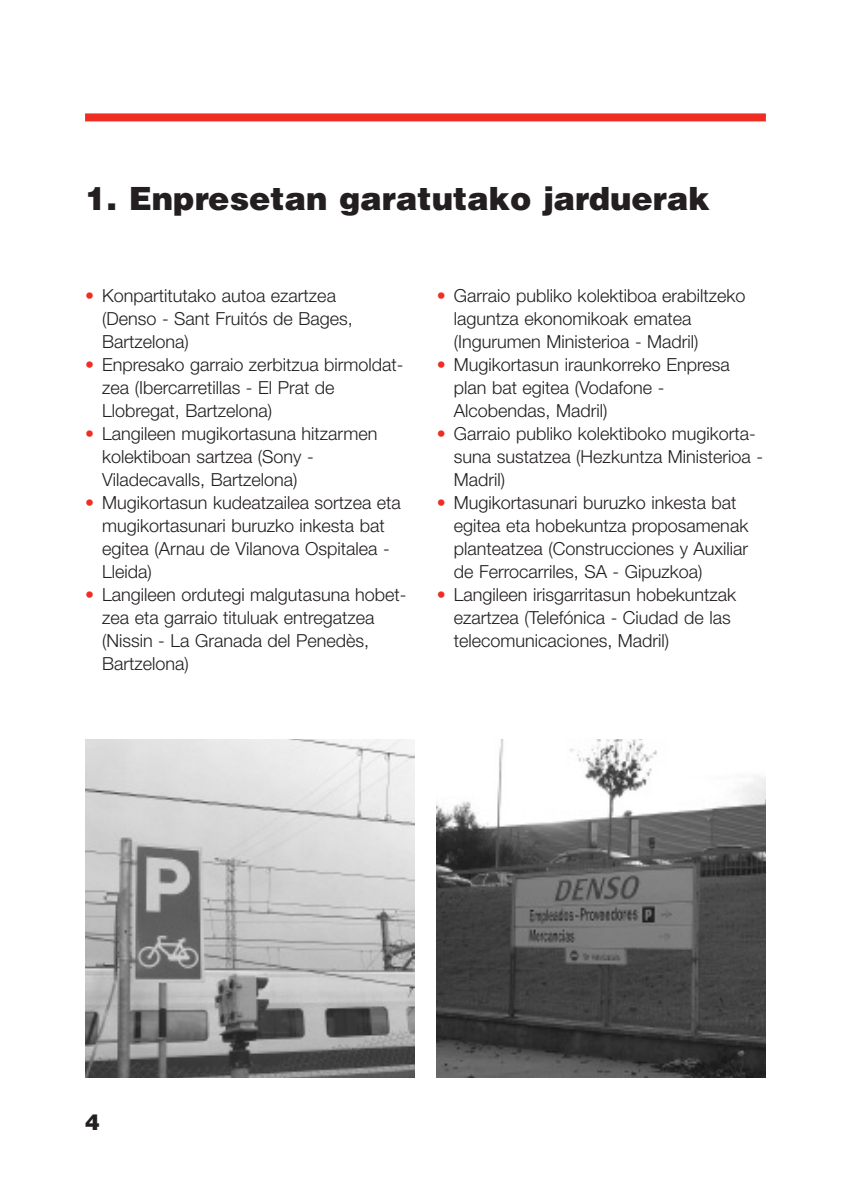
<style>
.page{position:relative;width:851px;height:1191px;background:#fff}
.page>*{position:absolute;margin:0;border:0;box-sizing:border-box;transform-origin:0 0}
.t1{font:900 32px "Helvetica";color:#231f20}
.t2{font:900 22px "Helvetica";color:#231f20}
.t3{font:300 18px/23px "Helvetica Neue";color:#231f20}
.s1{color:#ee2e22}
</style>
<div class="page">
<div style="left:85px;top:113px;width:680px;height:8px;background:#ee2e22"></div>
<img style="left:437px;top:739px;width:328px;height:338px">
<img style="left:85px;top:739px;width:329px;height:338px">
<h1 class="t1" style="left:85px;top:180px;width:626px">1. Enpresetan garatutako jarduerak</h1>
<p class="t3" style="left:102px;top:284px;width:252px;text-indent:-17px"><span class="s1">•</span> Konpartitutako autoa ezartzea (Denso - Sant Fruitós de Bages,<br>Bartzelona)</p>
<p class="t3" style="left:102px;top:353px;width:303px;text-indent:-17px"><span class="s1">•</span> Enpresako garraio zerbitzua birmoldat&shy;zea (Ibercarretillas - El Prat de<br>Llobregat, Bartzelona)</p>
<p class="t3" style="left:102px;top:422px;width:277px;text-indent:-17px"><span class="s1">•</span> Langileen mugikortasuna hitzarmen kolektiboan sartzea (Sony -<br>Viladecavalls, Bartzelona)</p>
<p class="t3" style="left:102px;top:491px;width:300px;text-indent:-17px"><span class="s1">•</span> Mugikortasun kudeatzailea sortzea eta mugikortasunari buruzko inkesta bat egitea (Arnau de Vilanova Ospitalea -<br>Lleida)</p>
<p class="t3" style="left:102px;top:583px;width:306px;text-indent:-17px"><span class="s1">•</span> Langileen ordutegi malgutasuna hobet&shy;zea eta garraio tituluak entregatzea (Nissin - La Granada del Penedès,<br>Bartzelona)</p>
<p class="t3" style="left:454px;top:284px;width:293px;text-indent:-17px"><span class="s1">•</span> Garraio publiko kolektiboa erabiltzeko laguntza ekonomikoak ematea (Ingurumen Ministerioa - Madril)</p>
<p class="t3" style="left:454px;top:353px;width:277px;text-indent:-17px"><span class="s1">•</span> Mugikortasun iraunkorreko Enpresa plan bat egitea (Vodafone -<br>Alcobendas, Madril)</p>
<p class="t3" style="left:454px;top:422px;width:311px;text-indent:-17px"><span class="s1">•</span> Garraio publiko kolektiboko mugikorta&shy;suna sustatzea (Hezkuntza Ministerioa -<br>Madril)</p>
<p class="t3" style="left:454px;top:491px;width:296px;text-indent:-17px"><span class="s1">•</span> Mugikortasunari buruzko inkesta bat egitea eta hobekuntza proposamenak planteatzea (Construcciones y Auxiliar de Ferrocarriles, SA - Gipuzkoa)</p>
<p class="t3" style="left:454px;top:583px;width:284px;text-indent:-17px"><span class="s1">•</span> Langileen irisgarritasun hobekuntzak ezartzea (Telefónica - Ciudad de las telecomunicaciones, Madril)</p>
<p class="t2" style="left:85px;top:1110px;width:16px">4</p>
</div>
